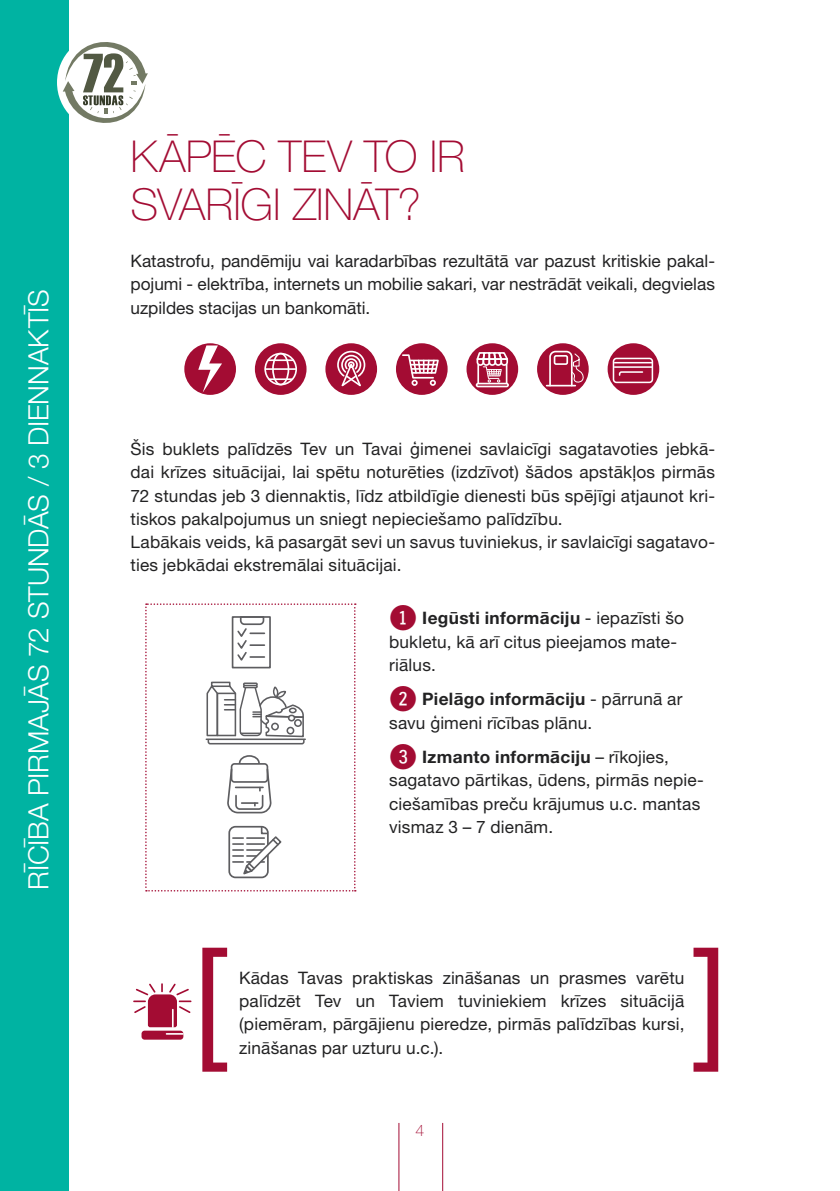
<style>
.page{position:relative;width:840px;height:1191px;background:#fff}
.page>*{position:absolute;margin:0;border:0;box-sizing:border-box;transform-origin:0 0}
.t1{font:condensed 138px "Helvetica Neue LT Pro";color:#a30c33}
.t2{font:100 44px/48px "Helvetica Neue LT Pro";color:#a30c33}
.t3{font:300 28px "Helvetica Neue LT Pro";letter-spacing:-.005em;color:#fff}
.t4{font:17.2px/23.2px "Helvetica Neue LT Pro";letter-spacing:.01em;color:#222223}
.t5{font:100 16px "Helvetica Neue LT Pro";color:#a30c33}
.s1{font-family:"Fyra Numeric Circle Closed";font-size:34px;color:#a30c33}
.s2{font-weight:700}
</style>
<div class="page">
<div style="left:0;top:0;width:68px;height:1191px;background:#00b3a2"></div>
<hr style="left:442px;top:1123px;width:1px;height:68px;background:#a30c33">
<hr style="left:398px;top:1123px;width:1px;height:68px;background:#a30c33">
<div style="left:57px;top:34px;width:96px;height:97px;background:#fff;border-radius:50%"></div>
<svg style="left:63px;top:39px;width:85px;height:87px"></svg>
<div style="left:141px;top:1030px;width:42px;height:9px;background:#a30c33;border-radius:3px"></div>
<svg style="left:133px;top:983px;width:58px;height:51px"></svg>
<svg style="left:145px;top:603px;width:210px;height:288px"></svg>
<div style="left:184px;top:343px;width:52px;height:52px;background:#a30c33;border-radius:50%"></div>
<svg style="left:198px;top:345px;width:24px;height:48px"></svg>
<div style="left:255px;top:343px;width:51px;height:52px;background:#a30c33;border-radius:50%"></div>
<div style="left:264px;top:353px;width:33px;height:32px;border:2px solid #fff;border-radius:50%"></div>
<div style="left:272px;top:353px;width:17px;height:32px;border:2px solid #fff;border-radius:50%"></div>
<hr style="left:268px;top:359px;width:25px;height:2px;background:#fff">
<hr style="left:265px;top:368px;width:31px;height:2px;background:#fff">
<hr style="left:269px;top:378px;width:23px;height:2px;background:#fff">
<div style="left:325px;top:343px;width:52px;height:52px;background:#a30c33;border-radius:50%"></div>
<svg style="left:337px;top:350px;width:29px;height:37px"></svg>
<div style="left:396px;top:343px;width:51px;height:52px;background:#a30c33;border-radius:50%"></div>
<svg style="left:401px;top:353px;width:38px;height:33px"></svg>
<div style="left:466px;top:343px;width:52px;height:52px;background:#a30c33;border-radius:50%"></div>
<div style="left:475px;top:383px;width:33px;height:4px;border:2px solid #fff"></div>
<svg style="left:476px;top:352px;width:33px;height:31px"></svg>
<div style="left:536px;top:343px;width:52px;height:52px;background:#a30c33;border-radius:50%"></div>
<svg style="left:546px;top:350px;width:38px;height:37px"></svg>
<svg style="left:607px;top:343px;width:52px;height:52px"></svg>
<div style="left:612px;top:358px;width:40px;height:25px;border:2px solid #fff;border-radius:3px"></div>
<hr style="left:613px;top:362px;width:39px;height:1px;background:#fff">
<hr style="left:613px;top:366px;width:39px;height:2px;background:#fff">
<svg style="left:617px;top:370px;width:26px;height:7px"></svg>
<h3 class="t3" style="left:21px;top:890px;width:602px;rotate:-90deg">RĪCĪBA PIRMAJĀS 72 STUNDĀS / 3 DIENNAKTĪS</h3>
<h2 class="t2" style="left:130px;top:132px;width:336px">KĀPĒC TEV TO IR<br>SVARĪGI ZINĀT?</h2>
<p class="t4" style="left:130px;top:249px;width:585px;text-align:justify">Katastrofu, pandēmiju vai karadarbības rezultātā var pazust kritiskie pakal&shy;pojumi - elektrība, internets un mobilie sakari, var nestrādāt veikali, degvielas uzpildes stacijas un bankomāti.</p>
<p class="t4" style="left:130px;top:437px;width:585px">Šis buklets palīdzēs Tev un Tavai ģimenei savlaicīgi sagatavoties jebkā&shy;dai krīzes situācijai, lai spētu noturēties (izdzīvot) šādos apstākļos pirmās 72 stundas jeb 3 diennaktis, līdz atbildīgie dienesti būs spējīgi atjaunot kri&shy;tiskos pakalpojumus un sniegt nepieciešamo palīdzību.<br>Labākais veids, kā pasargāt sevi un savus tuviniekus, ir savlaicīgi sagatavo&shy;ties jebkādai ekstremālai situācijai.</p>
<p class="t4" style="left:389px;top:606px;width:296px"><span class="s1">1</span> <span class="s2">Iegūsti informāciju</span> - iepazīsti šo bukletu, kā arī citus pieejamos mate&shy;riālus.</p>
<p class="t4" style="left:389px;top:687px;width:294px"><span class="s1">2</span> <span class="s2">Pielāgo informāciju</span> - pārrunā ar savu ģimeni rīcības plānu.</p>
<p class="t4" style="left:389px;top:745px;width:316px"><span class="s1">3</span> <span class="s2">Izmanto informāciju</span> – rīkojies, sagatavo pārtikas, ūdens, pirmās nepie&shy;ciešamības preču krājumus u.c. mantas vismaz 3 – 7 dienām.</p>
<h1 class="t1" style="left:191px;top:917px;width:37px">[</h1>
<h1 class="t1" style="left:692px;top:917px;width:37px">]</h1>
<p class="t4" style="left:239px;top:966px;width:446px;text-align:justify">Kādas Tavas praktiskas zināšanas un prasmes varētu palīdzēt Tev un Taviem tuviniekiem krīzes situācijā (piemēram, pārgājienu pieredze, pirmās palīdzības kursi, zināšanas par uzturu u.c.).</p>
<p class="t5" style="left:415px;top:1120px;width:10px">4</p>
</div>
